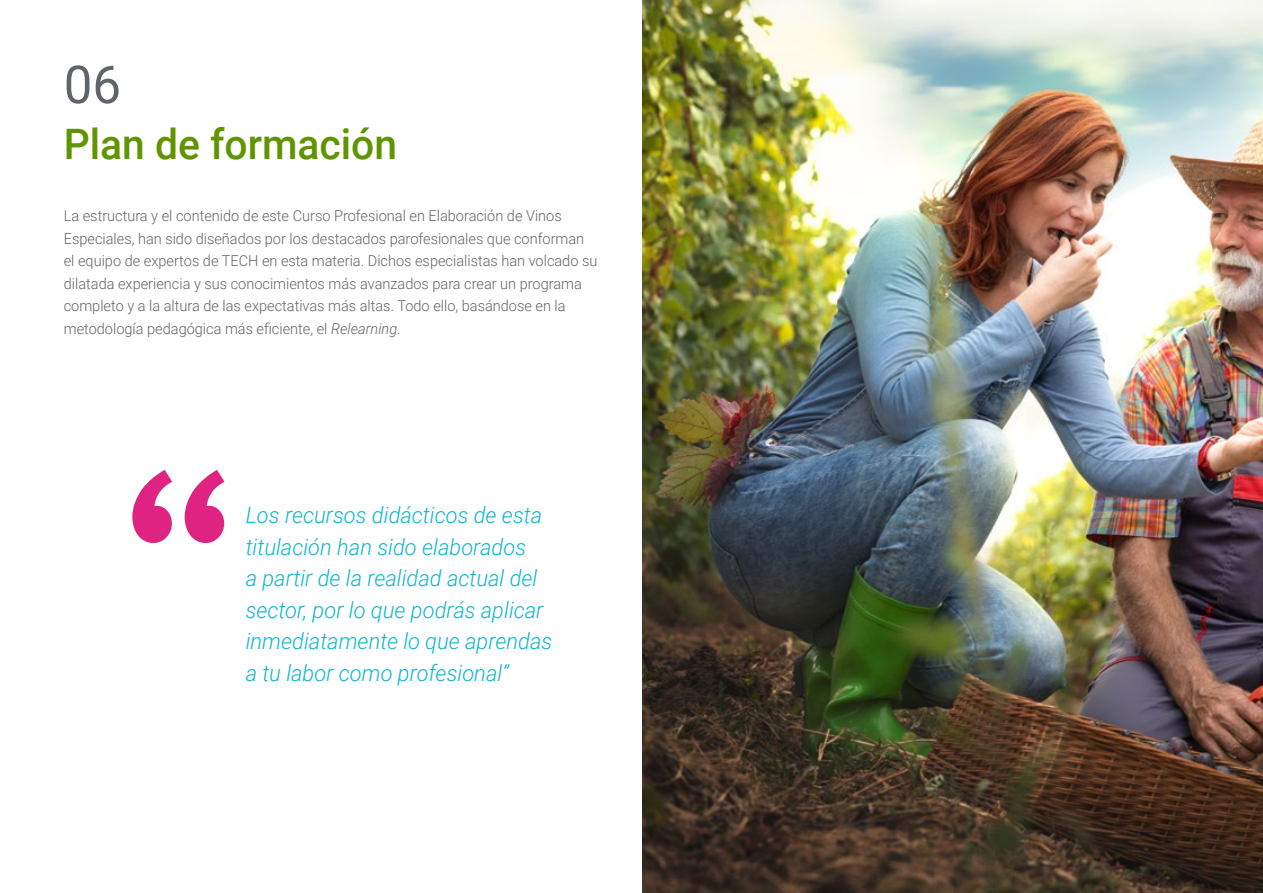
<style>
.page{position:relative;width:1263px;height:893px;background:#fff}
.page>*{position:absolute;margin:0;border:0;box-sizing:border-box;transform-origin:0 0}
.t1{font:52.5px "Roboto";color:#61646a}
.t2{font:500 42px "Roboto";color:#609400}
.t3{font:italic 300 22.5px/31.5px "Roboto";color:#0fb6cf}
.t4{font:300 15px/22.5px "Roboto";color:#61646a}
.s1{font-style:italic}
</style>
<div class="page">
<svg style="left:132px;top:470px;width:92px;height:73px"></svg>
<img style="left:642px;top:0;width:621px;height:893px">
<h1 class="t1" style="left:64px;top:48px;width:59px">06</h1>
<h2 class="t2" style="left:64px;top:115px;width:335px">Plan de formación</h2>
<p class="t4" style="left:64px;top:204px;width:535px">La estructura y el contenido de este Curso Profesional en Elaboración de Vinos Especiales, han sido diseñados por los destacados parofesionales que conforman el equipo de expertos de TECH en esta materia. Dichos especialistas han volcado su dilatada experiencia y sus conocimientos más avanzados para crear un programa completo y a la altura de las expectativas más altas. Todo ello, basándose en la metodología pedagógica más eficiente, el <span class="s1">Relearning</span>.</p>
<h3 class="t3" style="left:246px;top:499px;width:308px">Los recursos didácticos de esta titulación han sido elaborados<br>a partir de la realidad actual del sector, por lo que podrás aplicar inmediatamente lo que aprendas a tu labor como profesional”</h3>
</div>
